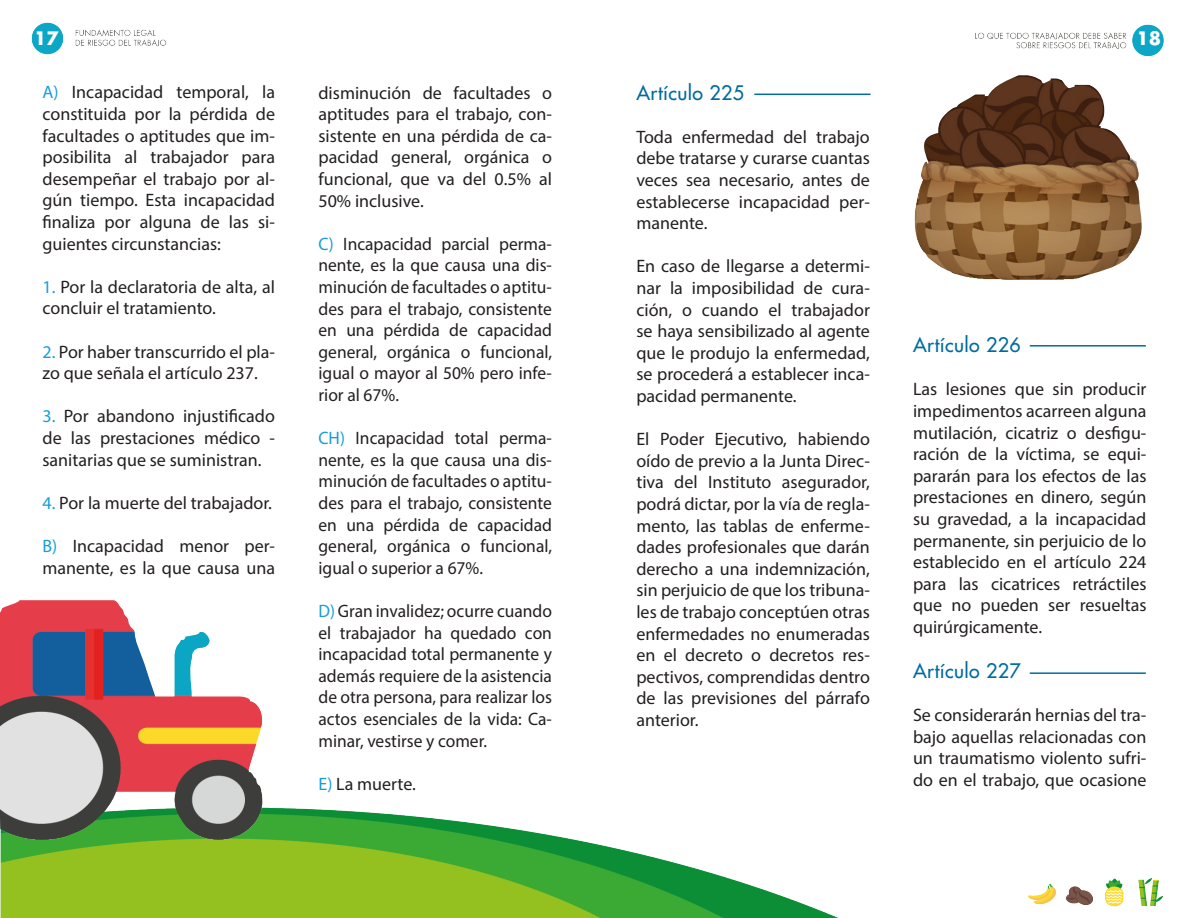
<style>
.page{position:relative;width:1189px;height:918px;background:#fff}
.page>*{position:absolute;margin:0;border:0;box-sizing:border-box;transform-origin:0 0}
.Subtitulos{font:19.5px "Futura";letter-spacing:.02em;color:#006ca0}
.Texto_corrido{font:18px/21.6px "Myriad Pro";color:#231f20;text-align:justify}
.t1{font:700 18px "Futura";color:#fff}
.s1{color:#179dd9}
</style>
<div class="page">
<img style="left:0;top:22px;width:1164px;height:896px">
<img style="left:913px;top:75px;width:233px;height:205px">
<hr style="left:754px;top:94px;width:116px;height:1px;background:#006ca0">
<hr style="left:1030px;top:345px;width:116px;height:2px;background:#006ca0">
<hr style="left:1030px;top:672px;width:116px;height:2px;background:#006ca0">
<img style="left:0;top:600px;width:274px;height:240px">
<p class="t1" style="left:34px;top:26px;width:26px">17</p>
<p class="Texto_corrido" style="left:43px;top:81px;width:234px"><span class="s1">A)</span> Incapacidad temporal, la constituida por la pérdida de facultades o aptitudes que im&shy;posibilita al trabajador para desempeñar el trabajo por al&shy;gún tiempo. Esta incapacidad finaliza por alguna de las si&shy;guientes circunstancias:</p>
<p class="Texto_corrido" style="left:43px;top:276px;width:234px"><span class="s1">1.</span> Por la declaratoria de alta, al concluir el tratamiento.</p>
<p class="Texto_corrido" style="left:43px;top:341px;width:234px"><span class="s1">2.</span> Por haber transcurrido el pla&shy;zo que señala el artículo 237.</p>
<p class="Texto_corrido" style="left:43px;top:405px;width:234px"><span class="s1">3.</span> Por abandono injustificado de las prestaciones médico - sanitarias que se suministran.</p>
<p class="Texto_corrido" style="left:43px;top:492px;width:231px"><span class="s1">4.</span> Por la muerte del trabajador.</p>
<p class="Texto_corrido" style="left:43px;top:535px;width:234px"><span class="s1">B)</span> Incapacidad menor per&shy;manente, es la que causa una</p>
<p class="Texto_corrido" style="left:318px;top:81px;width:235px">disminución de facultades o aptitudes para el trabajo, con&shy;sistente en una pérdida de ca&shy;pacidad general, orgánica o funcional, que va del 0.5% al 50% inclusive.</p>
<p class="Texto_corrido" style="left:318px;top:233px;width:235px"><span class="s1">C)</span> Incapacidad parcial perma&shy;nente, es la que causa una dis&shy;minución de facultades o aptitu&shy;des para el trabajo, consistente en una pérdida de capacidad general, orgánica o funcional, igual o mayor al 50% pero infe&shy;rior al 67%.</p>
<p class="Texto_corrido" style="left:318px;top:427px;width:235px"><span class="s1">CH)</span> Incapacidad total perma&shy;nente, es la que causa una dis&shy;minución de facultades o aptitu&shy;des para el trabajo, consistente en una pérdida de capacidad general, orgánica o funcional, igual o superior a 67%.</p>
<p class="Texto_corrido" style="left:318px;top:600px;width:235px"><span class="s1">D)</span> Gran invalidez; ocurre cuando el trabajador ha quedado con incapacidad total permanente y además requiere de la asistencia de otra persona, para realizar los actos esenciales de la vida: Ca&shy;minar, vestirse y comer.</p>
<p class="Texto_corrido" style="left:318px;top:773px;width:99px"><span class="s1">E)</span> La muerte.</p>
<p class="Subtitulos" style="left:636px;top:80px;width:109px">Artículo 225</p>
<p class="Texto_corrido" style="left:636px;top:126px;width:235px">Toda enfermedad del trabajo debe tratarse y curarse cuantas veces sea necesario, antes de establecerse incapacidad per&shy;manente.</p>
<p class="Texto_corrido" style="left:636px;top:255px;width:235px">En caso de llegarse a determi&shy;nar la imposibilidad de cura&shy;ción, o cuando el trabajador se haya sensibilizado al agente que le produjo la enfermedad, se procederá a establecer inca&shy;pacidad permanente.</p>
<p class="Texto_corrido" style="left:636px;top:428px;width:235px">El Poder Ejecutivo, habiendo oído de previo a la Junta Direc&shy;tiva del Instituto asegurador, podrá dictar, por la vía de regla&shy;mento, las tablas de enferme&shy;dades profesionales que darán derecho a una indemnización, sin perjuicio de que los tribuna&shy;les de trabajo conceptúen otras enfermedades no enumeradas en el decreto o decretos res&shy;pectivos, comprendidas dentro de las previsiones del párrafo anterior.</p>
<p class="t1" style="left:1136px;top:26px;width:26px">18</p>
<p class="Subtitulos" style="left:913px;top:333px;width:109px">Artículo 226</p>
<p class="Texto_corrido" style="left:913px;top:378px;width:235px">Las lesiones que sin producir impedimentos acarreen alguna mutilación, cicatriz o desfigu&shy;ración de la víctima, se equi&shy;pararán para los efectos de las prestaciones en dinero, según su gravedad, a la incapacidad permanente, sin perjuicio de lo establecido en el artículo 224 para las cicatrices retráctiles que no pueden ser resueltas quirúrgicamente.</p>
<p class="Subtitulos" style="left:913px;top:659px;width:109px">Artículo 227</p>
<p class="Texto_corrido" style="left:913px;top:704px;width:235px">Se considerarán hernias del tra&shy;bajo aquellas relacionadas con un traumatismo violento sufri&shy;do en el trabajo, que ocasione</p>
</div>
